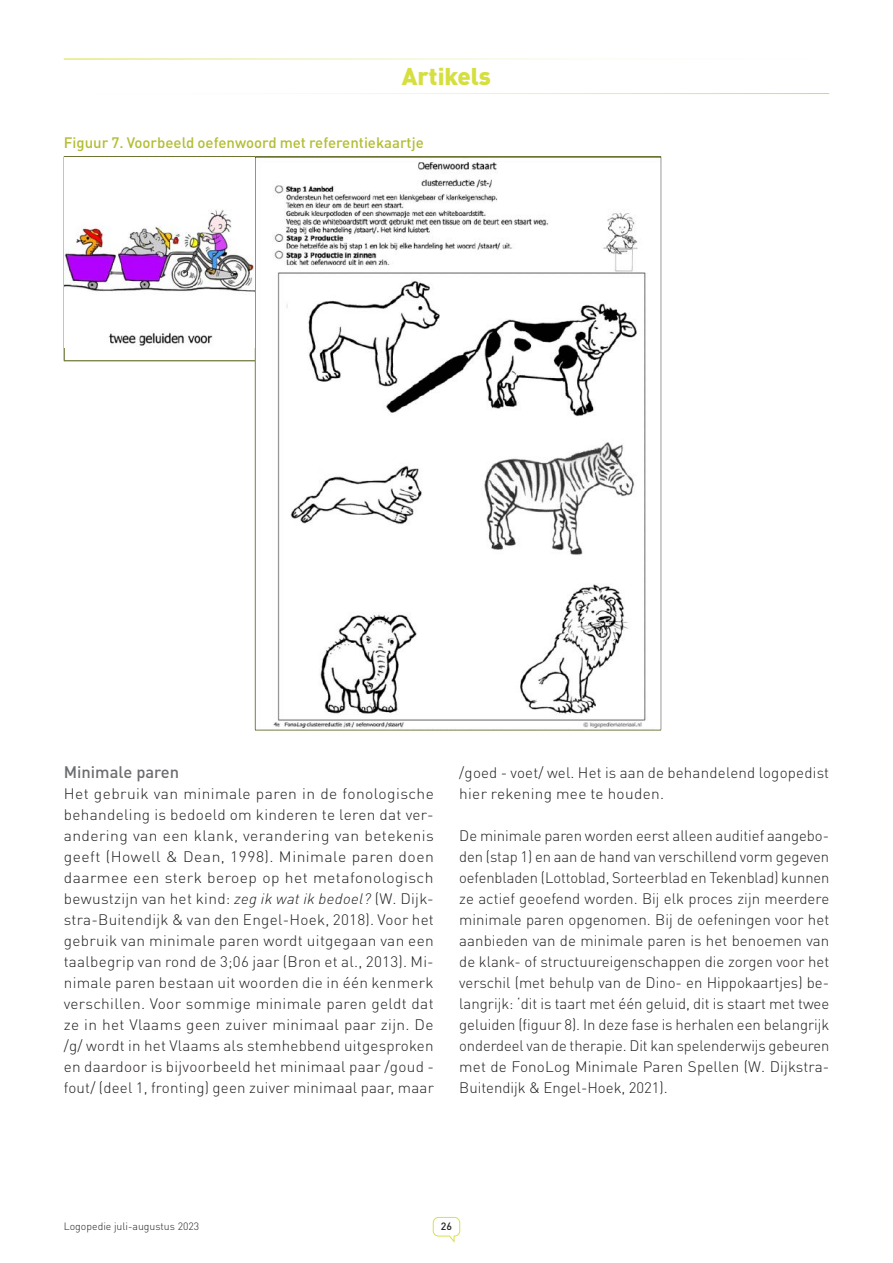
<style>
.page{position:relative;width:893px;height:1263px;background:#fff}
.page>*{position:absolute;margin:0;border:0;box-sizing:border-box;transform-origin:0 0}
.t1{font:900 24px "DIN Pro";color:#d5df3e}
.t2{font:500 16.5px "DIN Pro";color:#6c6d70}
.t3{font:300 15px/21px "DIN Pro";letter-spacing:.015em;color:#231f20}
.t4{font:300 15px/21px "DIN Pro";letter-spacing:.015em;color:#231f20;text-align:justify;scale:1.04 1}
.t5{font:500 15px "DIN Pro";color:#b3bd33}
.t6{font:300 10.5px "DIN Pro";color:#231f20}
.t7{font:500 10.5px "DIN Pro";color:#231f20}
.s1{font-style:italic}
</style>
<div class="page">
<svg style="left:433px;top:1217px;width:27px;height:26px"></svg>
<hr style="left:64px;top:156px;width:191px;height:1px;background:#4e5709">
<hr style="left:64px;top:157px;width:1px;height:203px;background:#4e5709">
<hr style="left:255px;top:156px;width:406px;height:1px;background:#4e5709">
<hr style="left:255px;top:157px;width:1px;height:203px;background:#4e5709">
<hr style="left:660px;top:157px;width:1px;height:204px;background:#4e5709">
<hr style="left:64px;top:360px;width:192px;height:1px;background:#4e5709">
<hr style="left:255px;top:361px;width:1px;height:369px;background:#4e5709">
<hr style="left:660px;top:361px;width:1px;height:369px;background:#4e5709">
<hr style="left:255px;top:730px;width:406px;height:1px;background:#4e5709">
<img style="left:65px;top:209px;width:190px;height:137px">
<img style="left:256px;top:157px;width:404px;height:573px">
<h1 class="t1" style="left:402px;top:55px;width:91px">Artikels</h1>
<p class="t5" style="left:64px;top:130px;width:361px">Figuur 7. Voorbeeld oefenwoord met referentiekaartje</p>
<p class="t2" style="left:64px;top:758px;width:117px">Minimale paren</p>
<p class="t4" style="left:64px;top:782px;width:357px">Het gebruik van minimale paren in de fonologische behandeling is bedoeld om kinderen te leren dat ver&shy;andering van een klank, verandering van betekenis geeft (Howell &amp; Dean, 1998). Minimale paren doen daarmee een sterk beroep op het metafonologisch bewustzijn van het kind: <span class="s1">zeg ik wat ik bedoel?</span> (W. Dijk&shy;stra-Buitendijk &amp; van den Engel-Hoek, 2018). Voor het gebruik van minimale paren wordt uitgegaan van een taalbegrip van rond de 3;06 jaar (Bron et al., 2013). Mi&shy;nimale paren bestaan uit woorden die in één kenmerk verschillen. Voor sommige minimale paren geldt dat ze in het Vlaams geen zuiver minimaal paar zijn. De /g/ wordt in het Vlaams als stemhebbend uitgesproken en daardoor is bijvoorbeeld het minimaal paar /goud - fout/ (deel 1, fronting) geen zuiver minimaal paar, maar</p>
<p class="t3" style="left:459px;top:761px;width:371px">/goed - voet/ wel. Het is aan de behandelend logopedist hier rekening mee te houden.</p>
<p class="t3" style="left:459px;top:824px;width:372px;text-align:justify">De minimale paren worden eerst alleen auditief aangebo&shy;den (stap 1) en aan de hand van verschillend vorm gegeven oefenbladen (Lottoblad, Sorteerblad en Tekenblad) kunnen ze actief geoefend worden. Bij elk proces zijn meerdere minimale paren opgenomen. Bij de oefeningen voor het aanbieden van de minimale paren is het benoemen van de klank- of structuureigenschappen die zorgen voor het verschil (met behulp van de Dino- en Hippokaartjes) be&shy;langrijk: ‘dit is taart met één geluid, dit is staart met twee geluiden (figuur 8). In deze fase is herhalen een belangrijk onderdeel van de therapie. Dit kan spelenderwijs gebeuren met de FonoLog Minimale Paren Spellen (W. Dijkstra-Buitendijk &amp; Engel-Hoek, 2021).</p>
<p class="t6" style="left:64px;top:1218px;width:137px">Logopedie juli-augustus 2023</p>
<p class="t7" style="left:441px;top:1218px;width:13px">26</p>
</div>
